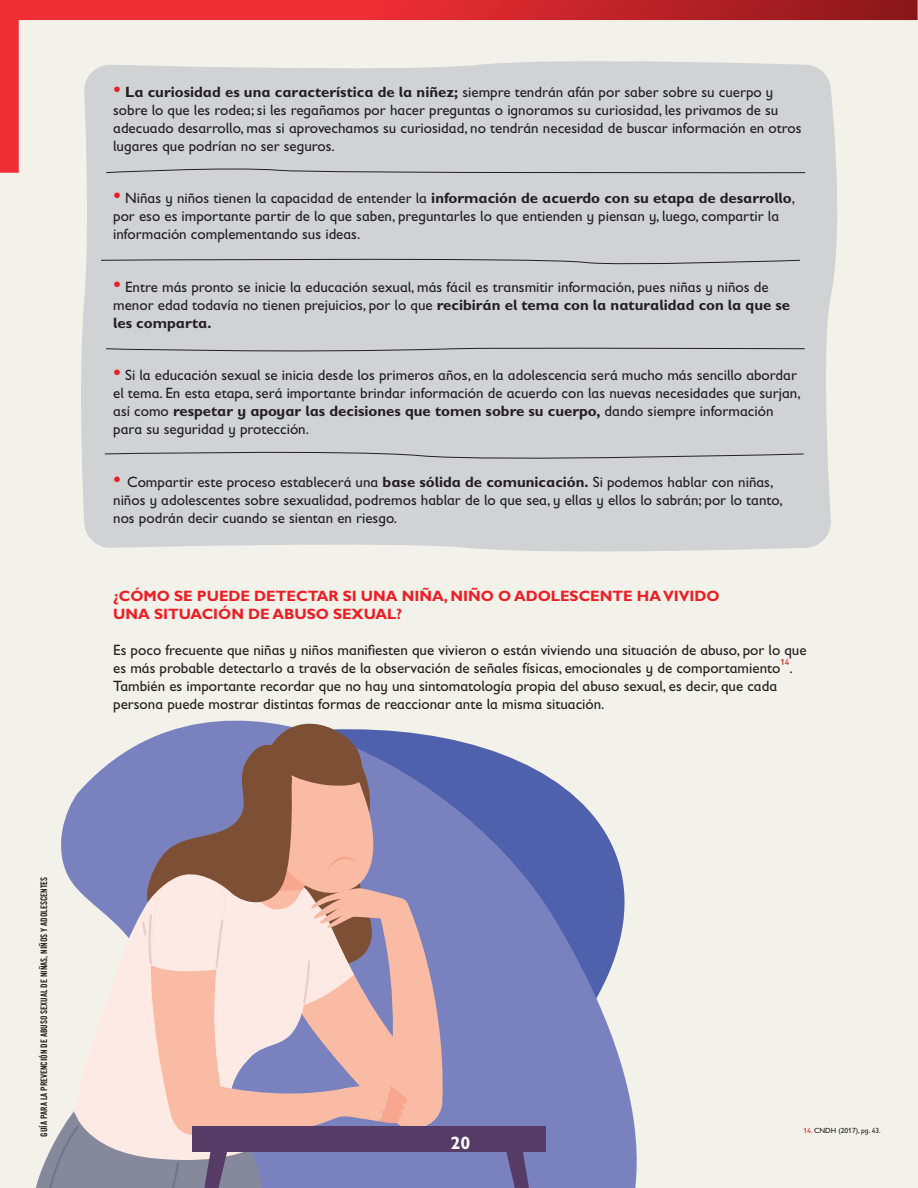
<style>
.page{position:relative;width:918px;height:1188px;background:#f2f1ea}
.page>*{position:absolute;margin:0;border:0;box-sizing:border-box;transform-origin:0 0}
.t1{font:700 18px "Gill Sans Infant Std";color:#fff}
.t2{font:15px/18px "Gill Sans Infant Std";color:#231f20}
.t3{font:700 15px/18px "Gill Sans Infant Std";color:#ee1d23}
.t4{font:9px "Trade Gothic LT Com Bd Cn 20";color:#231f20}
.t5{font:9px "Gill Sans Infant Std";color:#ee1d23}
.t6{font:7.5px "Gill Sans Infant Std";color:#231f20}
.s1{font-size:22.5px;color:#ee1d23}
.s2{font-weight:700}
.s3{color:#ee1d23}
</style>
<div class="page">
<svg style="left:446px;top:738px;width:191px;height:450px;fill:#7982bf"></svg>
<div style="left:81px;top:173px;width:756px;height:379px;background:#d1d2d4"></div>
<svg style="left:106px;top:173px;width:699px;height:1px"></svg>
<svg style="left:101px;top:257px;width:699px;height:10px;background:#bfbfc1"></svg>
<svg style="left:106px;top:347px;width:699px;height:7px;background:#b7b8ba"></svg>
<svg style="left:104px;top:449px;width:700px;height:14px;background:#c4c5c7"></svg>
<div style="left:192px;top:1127px;width:354px;height:25px;background:#553b65"></div>
<svg style="left:505px;top:1152px;width:24px;height:36px"></svg>
<svg style="left:35px;top:720px;width:411px;height:468px"></svg>
<svg style="left:0;top:0;width:918px;height:173px"></svg>
<p class="t2" style="left:113px;top:83px;width:690px"><span class="s1">•</span> <span class="s2">La curiosidad es una característica de la niñez;</span> siempre tendrán afán por saber sobre su cuerpo y sobre lo que les rodea; si les regañamos por hacer preguntas o ignoramos su curiosidad, les privamos de su adecuado desarrollo, mas si aprovechamos su curiosidad, no tendrán necesidad de buscar información en otros lugares que podrían no ser seguros.</p>
<p class="t2" style="left:113px;top:189px;width:683px"><span class="s1">•</span> Niñas y niños tienen la capacidad de entender la <span class="s2">información de acuerdo con su etapa de desarrollo</span>, por eso es importante partir de lo que saben, preguntarles lo que entienden y piensan y, luego, compartir la información complementando sus ideas.</p>
<p class="t2" style="left:113px;top:278px;width:679px"><span class="s1">•</span> Entre más pronto se inicie la educación sexual, más fácil es transmitir información, pues niñas y niños de menor edad todavía no tienen prejuicios, por lo que <span class="s2">recibirán el tema con la naturalidad con la que se les comparta.</span></p>
<p class="t2" style="left:113px;top:366px;width:689px"><span class="s1">•</span> Si la educación sexual se inicia desde los primeros años, en la adolescencia será mucho más sencillo abordar el tema. En esta etapa, será importante brindar información de acuerdo con las nuevas necesidades que surjan, así como <span class="s2">respetar y apoyar las decisiones que tomen sobre su cuerpo,</span> dando siempre información para su seguridad y protección.</p>
<p class="t2" style="left:113px;top:473px;width:671px"><span class="s1">•</span> Compartir este proceso establecerá una <span class="s2">base sólida de comunicación.</span> Si podemos hablar con niñas, niños y adolescentes sobre sexualidad, podremos hablar de lo que sea, y ellas y ellos lo sabrán; por lo tanto, nos podrán decir cuando se sientan en riesgo.</p>
<p class="t3" style="left:113px;top:586px;width:608px">¿CÓMO SE PUEDE DETECTAR SI UNA NIÑA, NIÑO O ADOLESCENTE HA VIVIDO<br>UNA SITUACIÓN DE ABUSO SEXUAL?</p>
<p class="t2" style="left:113px;top:641px;width:695px">Es poco frecuente que niñas y niños manifiesten que vivieron o están viviendo una situación de abuso, por lo que es más probable detectarlo a través de la observación de señales físicas, emocionales y de comportamiento</p>
<p class="t5" style="left:780px;top:657px;width:10px">14</p>
<p class="t2" style="left:789px;top:659px;width:5px">.</p>
<p class="t2" style="left:113px;top:677px;width:666px">También es importante recordar que no hay una sintomatología propia del abuso sexual, es decir, que cada persona puede mostrar distintas formas de reaccionar ante la misma situación.</p>
<p class="t4" style="left:39px;top:1137px;width:262px;rotate:-90deg">GUÍA PARA LA PREVENCIÓN DE ABUSO SEXUAL DE NIÑAS, NIÑOS Y ADOLESCENTES</p>
<p class="t1" style="left:450px;top:1132px;width:21px">20</p>
<p class="t6" style="left:804px;top:1126px;width:79px"><span class="s3">14.</span> CNDH (2017), pg. 43.</p>
</div>
